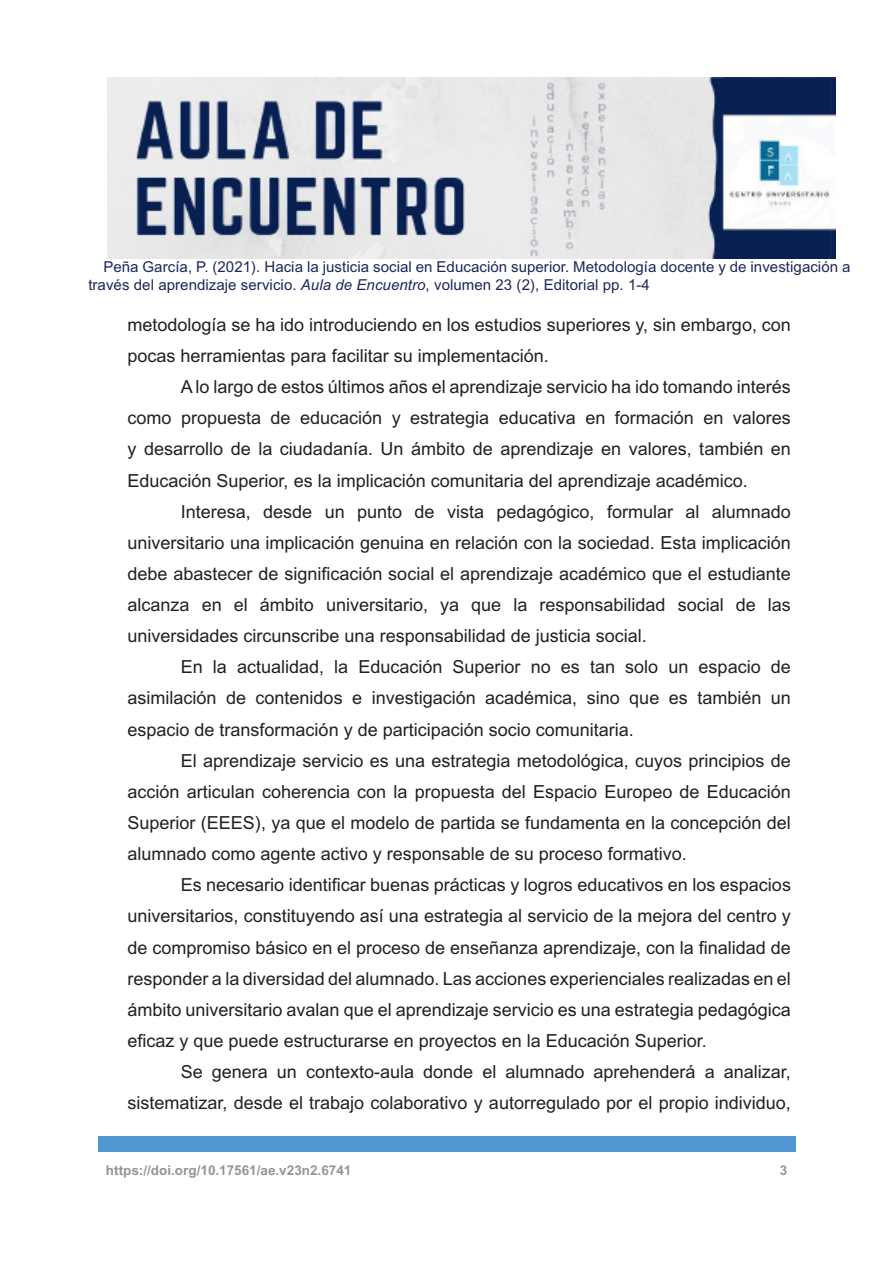
<style>
.page{position:relative;width:893px;height:1263px;background:#fff}
.page>*{position:absolute;margin:0;border:0;box-sizing:border-box;transform-origin:0 0}
.TX{font:18px/31.2px "Arial MT Std";color:#231f20;text-align:justify}
.t1{font:15px/18px "Arial MT Std";letter-spacing:.005em;color:#1c275a}
.t2{font:700 13.5px "Arial MT Std";color:#939598}
.s1{font-style:italic}
</style>
<div class="page">
<img style="left:108px;top:77px;width:727px;height:182px">
<div style="left:98px;top:1136px;width:697px;height:16px;background:#5198d2"></div>
<p class="t1" style="left:88px;top:258px;width:764px;text-indent:15px">Peña García, P. (2021). Hacia la justicia social en Educación superior. Metodología docente y de investigación a través del aprendizaje servicio. <span class="s1">Aula de Encuentro</span>, volumen 23 (2), Editorial pp. 1-4</p>
<p class="TX" style="left:128px;top:309px;width:665px">metodología se ha ido introduciendo en los estudios superiores y, sin embargo, con pocas herramientas para facilitar su implementación.</p>
<p class="TX" style="left:128px;top:371px;width:665px;text-indent:53px">A lo largo de estos últimos años el aprendizaje servicio ha ido tomando interés como propuesta de educación y estrategia educativa en formación en valores y desarrollo de la ciudadanía. Un ámbito de aprendizaje en valores, también en Educación Superior, es la implicación comunitaria del aprendizaje académico.</p>
<p class="TX" style="left:128px;top:496px;width:665px;text-indent:53px">Interesa, desde un punto de vista pedagógico, formular al alumnado universitario una implicación genuina en relación con la sociedad. Esta implicación debe abastecer de significación social el aprendizaje académico que el estudiante alcanza en el ámbito universitario, ya que la responsabilidad social de las universidades circunscribe una responsabilidad de justicia social.</p>
<p class="TX" style="left:128px;top:651px;width:665px;text-indent:53px">En la actualidad, la Educación Superior no es tan solo un espacio de asimilación de contenidos e investigación académica, sino que es también un espacio de transformación y de participación socio comunitaria.</p>
<p class="TX" style="left:128px;top:745px;width:665px;text-indent:53px">El aprendizaje servicio es una estrategia metodológica, cuyos principios de acción articulan coherencia con la propuesta del Espacio Europeo de Educación Superior (EEES), ya que el modelo de partida se fundamenta en la concepción del alumnado como agente activo y responsable de su proceso formativo.</p>
<p class="TX" style="left:128px;top:869px;width:665px;text-indent:53px">Es necesario identificar buenas prácticas y logros educativos en los espacios universitarios, constituyendo así una estrategia al servicio de la mejora del centro y de compromiso básico en el proceso de enseñanza aprendizaje, con la finalidad de responder a la diversidad del alumnado. Las acciones experienciales realizadas en el ámbito universitario avalan que el aprendizaje servicio es una estrategia pedagógica eficaz y que puede estructurarse en proyectos en la Educación Superior.</p>
<p class="TX" style="left:128px;top:1056px;width:665px;text-align:right">Se genera un contexto-aula donde el alumnado aprehenderá a analizar, sistematizar, desde el trabajo colaborativo y autorregulado por el propio individuo,</p>
<p class="t2" style="left:106px;top:1162px;width:247px">https://doi.org/10.17561/ae.v23n2.6741</p>
<p class="t2" style="left:780px;top:1162px;width:9px">3</p>
</div>
